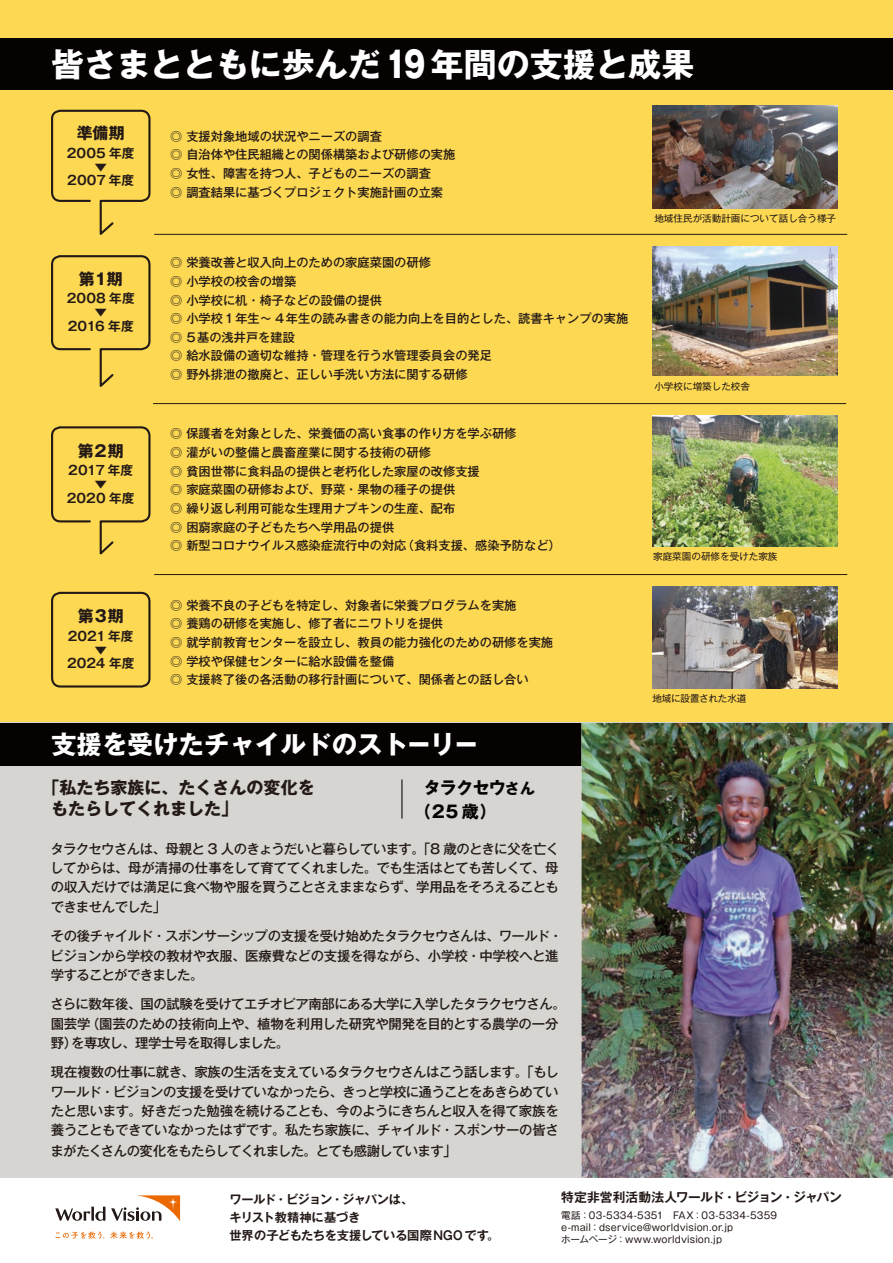
<style>
.page{position:relative;width:893px;height:1263px;background:#fff}
.page>*{position:absolute;margin:0;border:0;box-sizing:border-box;transform-origin:0 0}
.t1{font:700 33px "Gothic MB101 Pro";color:#fff}
.t2{font:700 25.5px "Gothic MB101 Pro";color:#fff}
.t3{font:700 16.95px/21.3px "Gothic MB101 Pro";color:#231916}
.t4{font:700 16.95px/23.4px "Gothic MB101 Pro";letter-spacing:-.035em;color:#060202}
.t5{font:700 15.9px "Gothic MB101 Pro";letter-spacing:-.06em;color:#231916}
.t6{font:500 13.35px/19.2px "Gothic MB101 Pro";letter-spacing:-.03em;color:#231916;text-align:justify}
.t7{font:500 13.35px "Gothic MB101 Pro";letter-spacing:-.05em;color:#231916}
.t8{font:700 12.75px/13.8px "Gothic MB101 Pro De";color:#231916;text-align:center}
.t9{font:700 12.75px "Gothic MB101 Pro De";letter-spacing:-.02em;color:#231916}
.t10{font:500 12.15px/18.6px "Gothic MB101 Pro";color:#231916}
.t11{font:700 12.15px/18px "Gothic MB101 Pro De";letter-spacing:-.025em;color:#231916}
.t12{font:9.6px/11.7px "Gothic MB101 Pro";letter-spacing:.02em;color:#231916}
.t13{font:9.6px "Gothic MB101 Pro";color:#231916}
.t14{font:9.6px "Gothic MB101 Pro";letter-spacing:-.02em;color:#231916}
.s1{font-weight:800;font-size:35.25px}
.s2{font-size:14.85px}
</style>
<div class="page">
<div style="left:0;top:0;width:893px;height:723px;background:#fdd853"></div>
<div style="left:0;top:723px;width:893px;height:455px;background:#d6d5d2"></div>
<div style="left:0;top:723px;width:893px;height:42px;background:#060202"></div>
<hr style="left:154px;top:234px;width:693px;height:1px;background:#231916">
<hr style="left:153px;top:403px;width:693px;height:1px;background:#231916">
<hr style="left:154px;top:574px;width:693px;height:1px;background:#231916">
<div style="left:0;top:38px;width:893px;height:51px;background:#060202"></div>
<svg style="left:55px;top:1231px;width:49px;height:8px"></svg>
<svg style="left:110px;top:1231px;width:43px;height:8px"></svg>
<svg style="left:55px;top:1195px;width:125px;height:26px"></svg>
<hr style="left:401px;top:779px;width:1px;height:39px;background:#060202">
<svg style="left:51px;top:109px;width:100px;height:126px"></svg>
<img style="left:581px;top:723px;width:312px;height:455px">
<svg style="left:51px;top:255px;width:100px;height:132px"></svg>
<svg style="left:51px;top:426px;width:100px;height:129px"></svg>
<div style="left:51px;top:592px;width:100px;height:95px;border:2px solid #231916;border-radius:8px"></div>
<img style="left:652px;top:105px;width:185px;height:104px">
<img style="left:652px;top:246px;width:185px;height:129px">
<img style="left:652px;top:416px;width:185px;height:131px">
<img style="left:652px;top:586px;width:185px;height:102px">
<h1 class="t1" style="left:51px;top:37px;width:645px">皆さまとともに歩んだ<span class="s1">19</span> 年間の支援と成果</h1>
<h3 class="t5" style="left:77px;top:120px;width:49px">準備期</h3>
<p class="t8" style="left:67px;top:144px;width:69px">2005 年度▼<br>2007 年度</p>
<h3 class="t5" style="left:79px;top:266px;width:45px">第１期</h3>
<p class="t8" style="left:67px;top:290px;width:69px">2008 年度▼<br>2016 年度</p>
<h3 class="t5" style="left:78px;top:438px;width:47px">第２期</h3>
<p class="t8" style="left:67px;top:462px;width:69px">2017 年度▼<br>2020 年度</p>
<h3 class="t5" style="left:78px;top:603px;width:47px">第３期</h3>
<p class="t8" style="left:67px;top:627px;width:69px">2021 年度▼<br>2024 年度</p>
<p class="t10" style="left:170px;top:125px;width:287px">◎ 支援対象地域の状況やニーズの調査<br>◎ 自治体や住民組織との関係構築および研修の実施◎ 女性、障害を持つ人、子どものニーズの調査<br>◎ 調査結果に基づくプロジェクト実施計画の立案</p>
<p class="t10" style="left:170px;top:252px;width:460px">◎ 栄養改善と収入向上のための家庭菜園の研修<br>◎ 小学校の校舎の増築<br>◎ 小学校に机・椅子などの設備の提供<br>◎ 小学校1年生～ 4年生の読み書きの能力向上を目的とした、読書キャンプの実施◎ 5基の浅井戸を建設<br>◎ 給水設備の適切な維持・管理を行う水管理委員会の発足<br>◎ 野外排泄の撤廃と、正しい手洗い方法に関する研修</p>
<p class="t10" style="left:170px;top:423px;width:392px">◎ 保護者を対象とした、栄養価の高い食事の作り方を学ぶ研修<br>◎ 灌がいの整備と農畜産業に関する技術の研修<br>◎ 貧困世帯に食料品の提供と老朽化した家屋の改修支援<br>◎ 家庭菜園の研修および、野菜・果物の種子の提供<br>◎ 繰り返し利用可能な生理用ナプキンの生産、配布<br>◎ 困窮家庭の子どもたちへ学用品の提供<br>◎ 新型コロナウイルス感染症流行中の対応（食料支援、感染予防など）</p>
<p class="t10" style="left:170px;top:594px;width:385px">◎ 栄養不良の子どもを特定し、対象者に栄養プログラムを実施<br>◎ 養鶏の研修を実施し、修了者にニワトリを提供<br>◎ 就学前教育センターを設立し、教員の能力強化のための研修を実施◎ 学校や保健センターに給水設備を整備<br>◎ 支援終了後の各活動の移行計画について、関係者との話し合い</p>
<h2 class="t2" style="left:51px;top:723px;width:428px">支援を受けたチャイルドのストーリー</h2>
<h3 class="t3" style="left:51px;top:775px;width:265px;text-indent:-9px">「私たち家族に、たくさんの変化をもたらしてくれました」</h3>
<p class="t6" style="left:50px;top:838px;width:511px">タラクセウさんは、母親と 3 人のきょうだいと暮らしています。「8 歳のときに父を亡くしてからは、母が清掃の仕事をして育ててくれました。でも生活はとても苦しくて、母の収入だけでは満足に食べ物や服を買うことさえままならず、学用品をそろえることもできませんでした」</p>
<p class="t6" style="left:50px;top:925px;width:514px;text-align:left">その後チャイルド・スポンサーシップの支援を受け始めたタラクセウさんは、ワールド・ビジョンから学校の教材や衣服、医療費などの支援を得ながら、小学校・中学校へと進学することができました。</p>
<p class="t6" style="left:51px;top:993px;width:517px;text-align:left">さらに数年後、国の試験を受けてエチオピア南部にある大学に入学したタラクセウさん。園芸学（園芸のための技術向上や、植物を利用した研究や開発を目的とする農学の一分野）を専攻し、理学士号を取得しました。</p>
<p class="t6" style="left:50px;top:1061px;width:510px">現在複数の仕事に就き、家族の生活を支えているタラクセウさんはこう話します。「もしワールド・ビジョンの支援を受けていなかったら、きっと学校に通うことをあきらめていたと思います。好きだった勉強を続けることも、今のようにきちんと収入を得て家族を養うこともできていなかったはずです。私たち家族に、チャイルド・スポンサーの皆さ</p>
<p class="t7" style="left:51px;top:1139px;width:408px">まがたくさんの変化をもたらしてくれました。とても感謝しています」</p>
<h3 class="t4" style="left:414px;top:774px;width:123px;text-indent:10px">タラクセウ<span class="s2">さん</span>（25歳）</h3>
<p class="t13" style="left:654px;top:210px;width:183px">地域住民が活動計画について話し合う様子</p>
<p class="t13" style="left:654px;top:379px;width:97px">小学校に増築した校舎</p>
<p class="t13" style="left:653px;top:549px;width:126px">家庭菜園の研修を受けた家族</p>
<p class="t14" style="left:652px;top:690px;width:95px">地域に設置された水道</p>
<p class="t11" style="left:230px;top:1189px;width:271px">ワールド・ビジョン・ジャパンは、<br>キリスト教精神に基づき<br>世界の子どもたちを支援している国際NGO です。</p>
<p class="t9" style="left:561px;top:1186px;width:282px">特定非営利活動法人ワールド・ビジョン・ジャパン</p>
<p class="t12" style="left:561px;top:1208px;width:217px">電話：03-5334-5351　FAX：03-5334-5359 e-mail：dservice@worldvision.or.jp<br>ホームページ：www.worldvision.jp</p>
</div>
